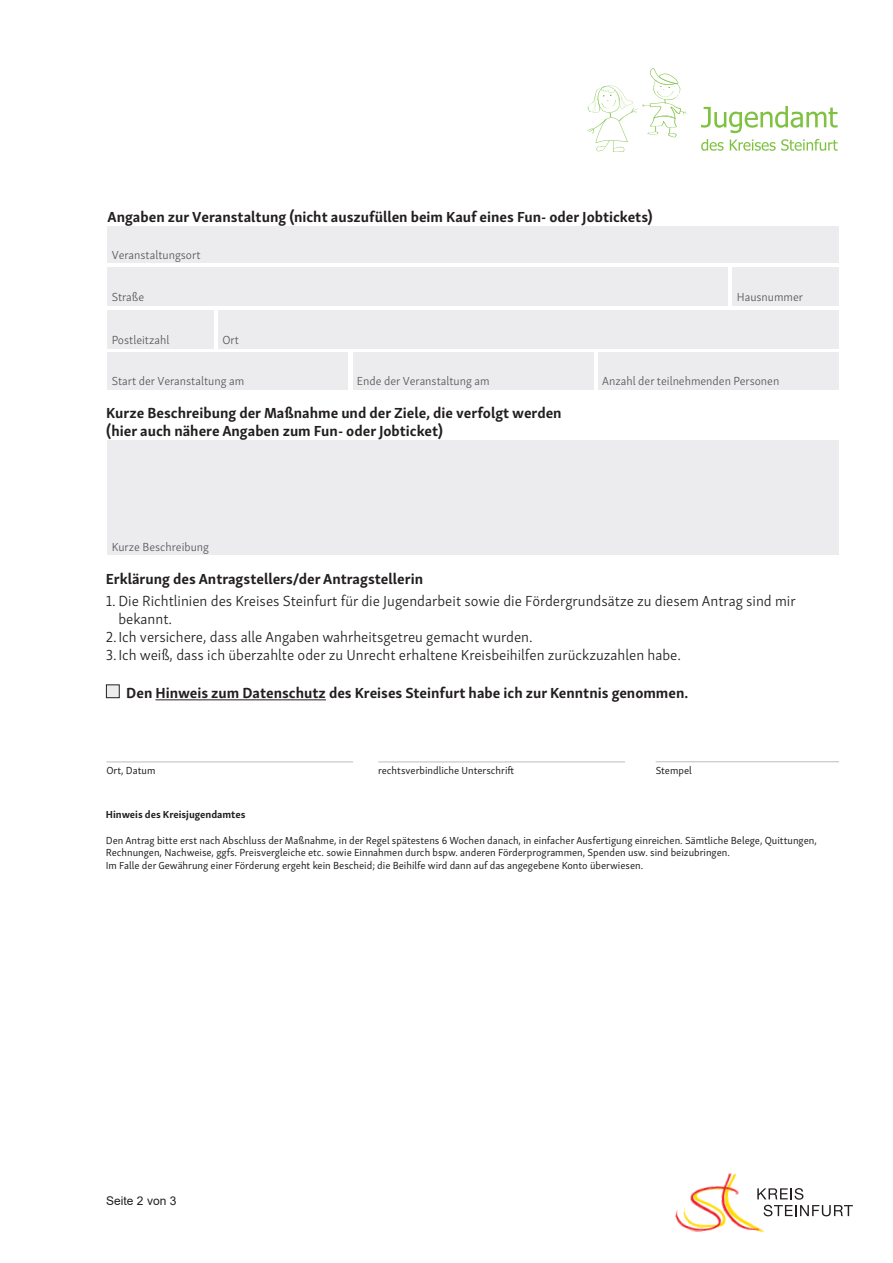
<style>
.page{position:relative;width:893px;height:1263px;background:#fff}
.page>*{position:absolute;margin:0;border:0;box-sizing:border-box;transform-origin:0 0}
.t1{font:700 15px/18px "Skolar Sans Latn";color:#231f20}
.t2{font:300 15px "Skolar Sans Latn";color:#231f20}
.t3{font:300 12px "Skolar Sans Latn";color:#57585a}
.t4{font:12px "Arial";color:#231f20}
.t5{font:10.5px/12.6px "Skolar Sans Latn";color:#231f20}
.t6{font:700 10.5px "Skolar Sans Latn";color:#231f20}
</style>
<div class="page">
<svg style="left:773px;top:1188px;width:80px;height:28px"></svg>
<img style="left:675px;top:1173px;width:98px;height:60px">
<div style="left:108px;top:226px;width:731px;height:37px;background:#ececee"></div>
<div style="left:108px;top:352px;width:240px;height:38px;background:#ececee"></div>
<div style="left:598px;top:352px;width:241px;height:38px;background:#ececee"></div>
<div style="left:353px;top:352px;width:241px;height:38px;background:#ececee"></div>
<div style="left:108px;top:267px;width:620px;height:39px;background:#ececee"></div>
<div style="left:733px;top:267px;width:106px;height:39px;background:#ececee"></div>
<div style="left:218px;top:310px;width:621px;height:38px;background:#ececee"></div>
<div style="left:108px;top:310px;width:106px;height:38px;background:#ececee"></div>
<div style="left:108px;top:440px;width:731px;height:115px;background:#ececee"></div>
<svg style="left:587px;top:68px;width:100px;height:84px"></svg>
<svg style="left:701px;top:106px;width:136px;height:27px"></svg>
<svg style="left:701px;top:139px;width:23px;height:12px"></svg>
<svg style="left:730px;top:139px;width:108px;height:12px"></svg>
<hr style="left:155px;top:700px;width:171px;height:1px;background:#231f20">
<div style="left:106px;top:685px;width:13px;height:13px;background:#ececee"></div>
<div style="left:106px;top:685px;width:13px;height:13px;border:1px solid #231f20"></div>
<hr style="left:106px;top:762px;width:247px;height:1px;background:#bcbdc0">
<hr style="left:378px;top:762px;width:247px;height:1px;background:#bcbdc0">
<hr style="left:656px;top:761px;width:183px;height:1px;background:#bcbdc0">
<h1 class="t1" style="left:108px;top:206px;width:547px">Angaben zur Veranstaltung (nicht auszufüllen beim Kauf eines Fun- oder Jobtickets)</h1>
<p class="t3" style="left:112px;top:246px;width:90px">Veranstaltungsort</p>
<p class="t3" style="left:112px;top:288px;width:34px">Straße</p>
<p class="t3" style="left:737px;top:288px;width:68px">Hausnummer</p>
<p class="t3" style="left:112px;top:331px;width:59px">Postleitzahl</p>
<p class="t3" style="left:222px;top:331px;width:18px">Ort</p>
<p class="t3" style="left:112px;top:372px;width:134px">Start der Veranstaltung am</p>
<p class="t3" style="left:357px;top:372px;width:134px">Ende der Veranstaltung am</p>
<p class="t3" style="left:602px;top:372px;width:179px">Anzahl der teilnehmenden Personen</p>
<h1 class="t1" style="left:106px;top:403px;width:457px">Kurze Beschreibung der Maßnahme und der Ziele, die verfolgt werden (hier auch nähere Angaben zum Fun- oder Jobticket)</h1>
<p class="t3" style="left:112px;top:538px;width:99px">Kurze Beschreibung</p>
<h1 class="t1" style="left:106px;top:568px;width:319px">Erklärung des Antragstellers/der Antragstellerin</h1>
<h1 class="t2" style="left:106px;top:589px;width:692px">1. Die Richtlinien des Kreises Steinfurt für die Jugendarbeit sowie die Fördergrundsätze zu diesem Antrag sind mir</h1>
<h1 class="t2" style="left:118px;top:607px;width:55px">bekannt.</h1>
<h1 class="t2" style="left:106px;top:625px;width:429px">2.Ich versichere, dass alle Angaben wahrheitsgetreu gemacht wurden.</h1>
<h1 class="t2" style="left:106px;top:643px;width:577px">3.Ich weiß, dass ich überzahlte oder zu Unrecht erhaltene Kreisbeihilfen zurückzuzahlen habe.</h1>
<h1 class="t1" style="left:126px;top:682px;width:563px">Den Hinweis zum Datenschutz des Kreises Steinfurt habe ich zur Kenntnis genommen.</h1>
<p class="t5" style="left:106px;top:763px;width:51px">Ort, Datum</p>
<p class="t5" style="left:378px;top:763px;width:137px">rechtsverbindliche Unterschrift</p>
<p class="t5" style="left:656px;top:763px;width:38px">Stempel</p>
<p class="t6" style="left:106px;top:806px;width:141px">Hinweis des Kreisjugendamtes</p>
<p class="t5" style="left:106px;top:833px;width:712px">Den Antrag bitte erst nach Abschluss der Maßnahme, in der Regel spätestens 6 Wochen danach, in einfacher Ausfertigung einreichen. Sämtliche Belege, Quittungen,<br>Rechnungen, Nachweise, ggfs. Preisvergleiche etc. sowie Einnahmen durch bspw. anderen Förderprogrammen, Spenden usw. sind beizubringen.<br>Im Falle der Gewährung einer Förderung ergeht kein Bescheid; die Beihilfe wird dann auf das angegebene Konto überwiesen.</p>
<p class="t4" style="left:106px;top:1192px;width:72px">Seite 2 von 3</p>
</div>
